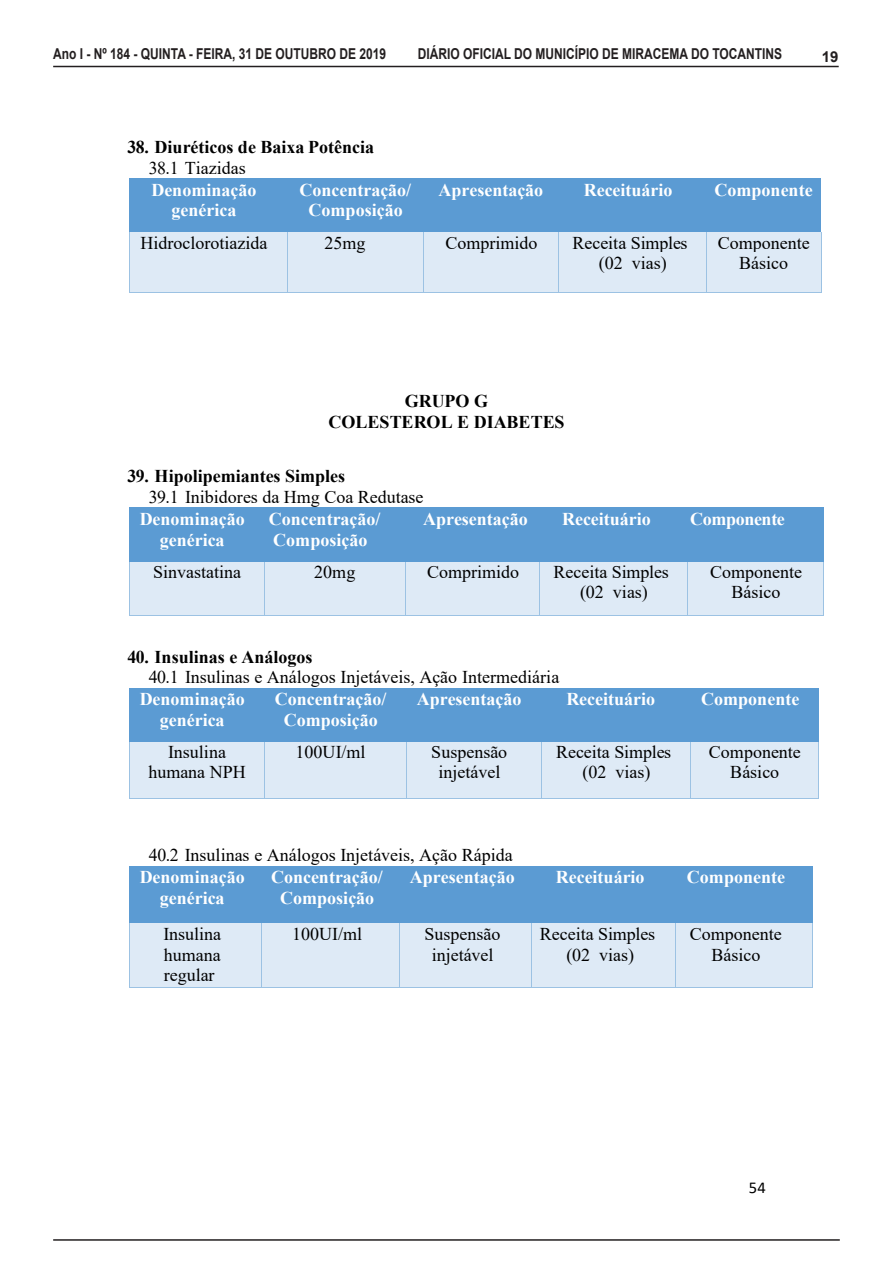
<style>
.page{position:relative;width:893px;height:1263px;background:#fff}
.page>*{position:absolute;margin:0;border:0;box-sizing:border-box;transform-origin:0 0}
.t1{font:18px/19.8px "Times New Roman";color:#000;text-align:center}
.t2{font:700 18px/20.7px "Times New Roman";color:#fff;text-align:center}
.t3{font:700 18px/20.7px "Times New Roman";color:#000;text-align:center}
.t4{font:700 18px "Times New Roman";letter-spacing:-.02em;color:#fff}
.t5{font:16.5px "Calibri";color:#000}
.t6{font:700 15px "Arial";color:#231f20;scale:.8 1}
.t7{font:700 15px "Arial";color:#231f20}
</style>
<div class="page">
<hr style="left:53px;top:66px;width:786px;height:1px;background:#231f20">
<hr style="left:53px;top:1239px;width:787px;height:2px;background:#231f20">
<div style="left:129px;top:179px;width:158px;height:54px;background:#5b9bd3"></div>
<div style="left:287px;top:179px;width:136px;height:54px;background:#5b9bd3"></div>
<div style="left:423px;top:179px;width:136px;height:54px;background:#5b9bd3"></div>
<div style="left:559px;top:179px;width:147px;height:54px;background:#5b9bd3"></div>
<div style="left:706px;top:179px;width:115px;height:54px;background:#5b9bd3"></div>
<div style="left:129px;top:233px;width:158px;height:59px;background:#deeaf6"></div>
<div style="left:288px;top:233px;width:134px;height:59px;background:#deeaf6"></div>
<div style="left:423px;top:233px;width:135px;height:59px;background:#deeaf6"></div>
<div style="left:559px;top:233px;width:147px;height:59px;background:#deeaf6"></div>
<div style="left:706px;top:233px;width:114px;height:59px;background:#deeaf6"></div>
<hr style="left:129px;top:233px;width:1px;height:59px;background:#9cc2e3">
<hr style="left:129px;top:292px;width:158px;height:1px;background:#9cc2e3">
<hr style="left:287px;top:233px;width:1px;height:59px;background:#9cc2e3">
<hr style="left:288px;top:292px;width:135px;height:1px;background:#9cc2e3">
<hr style="left:423px;top:233px;width:1px;height:59px;background:#9cc2e3">
<hr style="left:423px;top:292px;width:135px;height:1px;background:#9cc2e3">
<hr style="left:558px;top:233px;width:1px;height:59px;background:#9cc2e3">
<hr style="left:559px;top:292px;width:147px;height:1px;background:#9cc2e3">
<hr style="left:706px;top:233px;width:1px;height:59px;background:#9cc2e3">
<hr style="left:706px;top:292px;width:115px;height:1px;background:#9cc2e3">
<hr style="left:821px;top:233px;width:1px;height:59px;background:#9cc2e3">
<div style="left:129px;top:508px;width:695px;height:54px;background:#5b9bd3"></div>
<div style="left:129px;top:562px;width:135px;height:53px;background:#deeaf6"></div>
<div style="left:264px;top:562px;width:141px;height:53px;background:#deeaf6"></div>
<div style="left:406px;top:562px;width:133px;height:53px;background:#deeaf6"></div>
<div style="left:540px;top:562px;width:147px;height:53px;background:#deeaf6"></div>
<div style="left:688px;top:562px;width:135px;height:53px;background:#deeaf6"></div>
<hr style="left:129px;top:562px;width:1px;height:53px;background:#9cc2e3">
<hr style="left:129px;top:615px;width:135px;height:1px;background:#9cc2e3">
<hr style="left:264px;top:562px;width:1px;height:53px;background:#9cc2e3">
<hr style="left:264px;top:615px;width:141px;height:1px;background:#9cc2e3">
<hr style="left:405px;top:562px;width:1px;height:53px;background:#9cc2e3">
<hr style="left:406px;top:615px;width:133px;height:1px;background:#9cc2e3">
<hr style="left:539px;top:562px;width:1px;height:53px;background:#9cc2e3">
<hr style="left:540px;top:615px;width:147px;height:1px;background:#9cc2e3">
<hr style="left:687px;top:562px;width:1px;height:53px;background:#9cc2e3">
<hr style="left:688px;top:615px;width:135px;height:1px;background:#9cc2e3">
<hr style="left:823px;top:562px;width:1px;height:53px;background:#9cc2e3">
<div style="left:129px;top:688px;width:135px;height:54px;background:#5b9bd3"></div>
<div style="left:264px;top:688px;width:142px;height:54px;background:#5b9bd3"></div>
<div style="left:406px;top:688px;width:136px;height:54px;background:#5b9bd3"></div>
<div style="left:542px;top:688px;width:148px;height:54px;background:#5b9bd3"></div>
<div style="left:690px;top:688px;width:128px;height:54px;background:#5b9bd3"></div>
<div style="left:129px;top:742px;width:135px;height:56px;background:#deeaf6"></div>
<div style="left:265px;top:742px;width:141px;height:56px;background:#deeaf6"></div>
<div style="left:407px;top:742px;width:134px;height:56px;background:#deeaf6"></div>
<div style="left:542px;top:742px;width:148px;height:56px;background:#deeaf6"></div>
<div style="left:691px;top:742px;width:127px;height:56px;background:#deeaf6"></div>
<hr style="left:129px;top:742px;width:1px;height:56px;background:#9cc2e3">
<hr style="left:129px;top:798px;width:135px;height:1px;background:#9cc2e3">
<hr style="left:264px;top:742px;width:1px;height:56px;background:#9cc2e3">
<hr style="left:265px;top:798px;width:141px;height:1px;background:#9cc2e3">
<hr style="left:406px;top:742px;width:1px;height:56px;background:#9cc2e3">
<hr style="left:407px;top:798px;width:134px;height:1px;background:#9cc2e3">
<hr style="left:541px;top:742px;width:1px;height:56px;background:#9cc2e3">
<hr style="left:542px;top:798px;width:148px;height:1px;background:#9cc2e3">
<hr style="left:690px;top:742px;width:1px;height:56px;background:#9cc2e3">
<hr style="left:691px;top:798px;width:127px;height:1px;background:#9cc2e3">
<hr style="left:818px;top:742px;width:1px;height:56px;background:#9cc2e3">
<div style="left:129px;top:866px;width:132px;height:57px;background:#5b9bd3"></div>
<div style="left:261px;top:866px;width:138px;height:57px;background:#5b9bd3"></div>
<div style="left:399px;top:866px;width:132px;height:57px;background:#5b9bd3"></div>
<div style="left:531px;top:866px;width:145px;height:57px;background:#5b9bd3"></div>
<div style="left:676px;top:866px;width:137px;height:57px;background:#5b9bd3"></div>
<div style="left:129px;top:923px;width:132px;height:64px;background:#deeaf6"></div>
<div style="left:261px;top:923px;width:138px;height:64px;background:#deeaf6"></div>
<div style="left:400px;top:923px;width:131px;height:64px;background:#deeaf6"></div>
<div style="left:532px;top:923px;width:143px;height:64px;background:#deeaf6"></div>
<div style="left:676px;top:923px;width:136px;height:64px;background:#deeaf6"></div>
<hr style="left:129px;top:923px;width:1px;height:64px;background:#9cc2e3">
<hr style="left:129px;top:987px;width:132px;height:1px;background:#9cc2e3">
<hr style="left:261px;top:923px;width:1px;height:64px;background:#9cc2e3">
<hr style="left:261px;top:987px;width:138px;height:1px;background:#9cc2e3">
<hr style="left:399px;top:923px;width:1px;height:64px;background:#9cc2e3">
<hr style="left:400px;top:987px;width:131px;height:1px;background:#9cc2e3">
<hr style="left:531px;top:923px;width:1px;height:64px;background:#9cc2e3">
<hr style="left:532px;top:987px;width:144px;height:1px;background:#9cc2e3">
<hr style="left:676px;top:923px;width:1px;height:64px;background:#9cc2e3">
<hr style="left:676px;top:987px;width:136px;height:1px;background:#9cc2e3">
<hr style="left:812px;top:923px;width:1px;height:64px;background:#9cc2e3">
<p class="t6" style="left:53px;top:44px;width:418px">Ano I - Nº 184 - QUINTA - FEIRA, 31 DE OUTUBRO DE 2019</p>
<p class="t6" style="left:418px;top:43px;width:457px">DIÁRIO OFICIAL DO MUNICÍPIO DE MIRACEMA DO TOCANTINS</p>
<p class="t7" style="left:822px;top:46px;width:18px">19</p>
<p class="t3" style="left:127px;top:136px;width:248px">38. Diuréticos de Baixa Potência</p>
<p class="t1" style="left:149px;top:157px;width:99px">38.1 Tiazidas</p>
<p class="t2" style="left:151px;top:179px;width:107px">Denominação</p>
<p class="t2" style="left:172px;top:199px;width:66px">genérica</p>
<p class="t2" style="left:300px;top:179px;width:113px">Concentração/<br>Composição</p>
<p class="t2" style="left:438px;top:179px;width:106px">Apresentação</p>
<p class="t2" style="left:584px;top:179px;width:90px">Receituário</p>
<p class="t2" style="left:714px;top:179px;width:100px">Componente</p>
<p class="t1" style="left:141px;top:232px;width:128px">Hidroclorotiazida</p>
<p class="t1" style="left:325px;top:232px;width:43px">25mg</p>
<p class="t1" style="left:445px;top:232px;width:94px">Comprimido</p>
<p class="t1" style="left:572px;top:232px;width:117px">Receita Simples (02 vias)</p>
<p class="t1" style="left:718px;top:232px;width:94px">Componente<br>Básico</p>
<p class="t3" style="left:328px;top:390px;width:238px">GRUPO G<br>COLESTEROL E DIABETES</p>
<p class="t3" style="left:127px;top:465px;width:219px">39. Hipolipemiantes Simples</p>
<p class="t1" style="left:149px;top:486px;width:276px">39.1 Inibidores da Hmg Coa Redutase</p>
<p class="t2" style="left:140px;top:508px;width:107px">Denominação</p>
<p class="t2" style="left:269px;top:508px;width:113px">Concentração/</p>
<p class="t2" style="left:423px;top:508px;width:106px">Apresentação</p>
<p class="t2" style="left:562px;top:508px;width:90px">Receituário</p>
<p class="t4" style="left:690px;top:506px;width:96px">Componente</p>
<p class="t2" style="left:160px;top:529px;width:66px">genérica</p>
<p class="t2" style="left:273px;top:529px;width:96px">Composição</p>
<p class="t1" style="left:153px;top:562px;width:90px">Sinvastatina</p>
<p class="t1" style="left:314px;top:562px;width:43px">20mg</p>
<p class="t1" style="left:427px;top:562px;width:94px">Comprimido</p>
<p class="t1" style="left:554px;top:562px;width:117px">Receita Simples (02 vias)</p>
<p class="t1" style="left:710px;top:562px;width:94px">Componente<br>Básico</p>
<p class="t3" style="left:127px;top:646px;width:187px">40. Insulinas e Análogos</p>
<p class="t1" style="left:149px;top:667px;width:412px">40.1 Insulinas e Análogos Injetáveis, Ação Intermediária</p>
<p class="t2" style="left:140px;top:688px;width:107px">Denominação</p>
<p class="t2" style="left:160px;top:709px;width:66px">genérica</p>
<p class="t2" style="left:275px;top:688px;width:113px">Concentração/<br>Composição</p>
<p class="t2" style="left:417px;top:688px;width:106px">Apresentação</p>
<p class="t2" style="left:566px;top:688px;width:90px">Receituário</p>
<p class="t2" style="left:701px;top:688px;width:100px">Componente</p>
<p class="t1" style="left:148px;top:742px;width:99px">Insulina humana NPH</p>
<p class="t1" style="left:296px;top:742px;width:71px">100UI/ml</p>
<p class="t1" style="left:431px;top:742px;width:77px">Suspensão injetável</p>
<p class="t1" style="left:556px;top:742px;width:117px">Receita Simples (02 vias)</p>
<p class="t1" style="left:709px;top:742px;width:94px">Componente<br>Básico</p>
<p class="t1" style="left:149px;top:845px;width:366px">40.2 Insulinas e Análogos Injetáveis, Ação Rápida</p>
<p class="t2" style="left:140px;top:866px;width:107px">Denominação</p>
<p class="t2" style="left:160px;top:887px;width:66px">genérica</p>
<p class="t2" style="left:271px;top:866px;width:113px">Concentração/<br>Composição</p>
<p class="t2" style="left:410px;top:866px;width:106px">Apresentação</p>
<p class="t2" style="left:556px;top:866px;width:90px">Receituário</p>
<p class="t2" style="left:687px;top:866px;width:100px">Componente</p>
<p class="t1" style="left:163px;top:923px;width:59px;line-height:20.2px;text-align:justify">Insulina humana regular</p>
<p class="t1" style="left:292px;top:923px;width:71px">100UI/ml</p>
<p class="t1" style="left:424px;top:923px;width:77px;line-height:20.7px">Suspensão injetável</p>
<p class="t1" style="left:540px;top:923px;width:117px;line-height:20.7px">Receita Simples (02 vias)</p>
<p class="t1" style="left:690px;top:923px;width:94px;line-height:20.7px">Componente<br>Básico</p>
<p class="t5" style="left:749px;top:1176px;width:18px">54</p>
</div>
